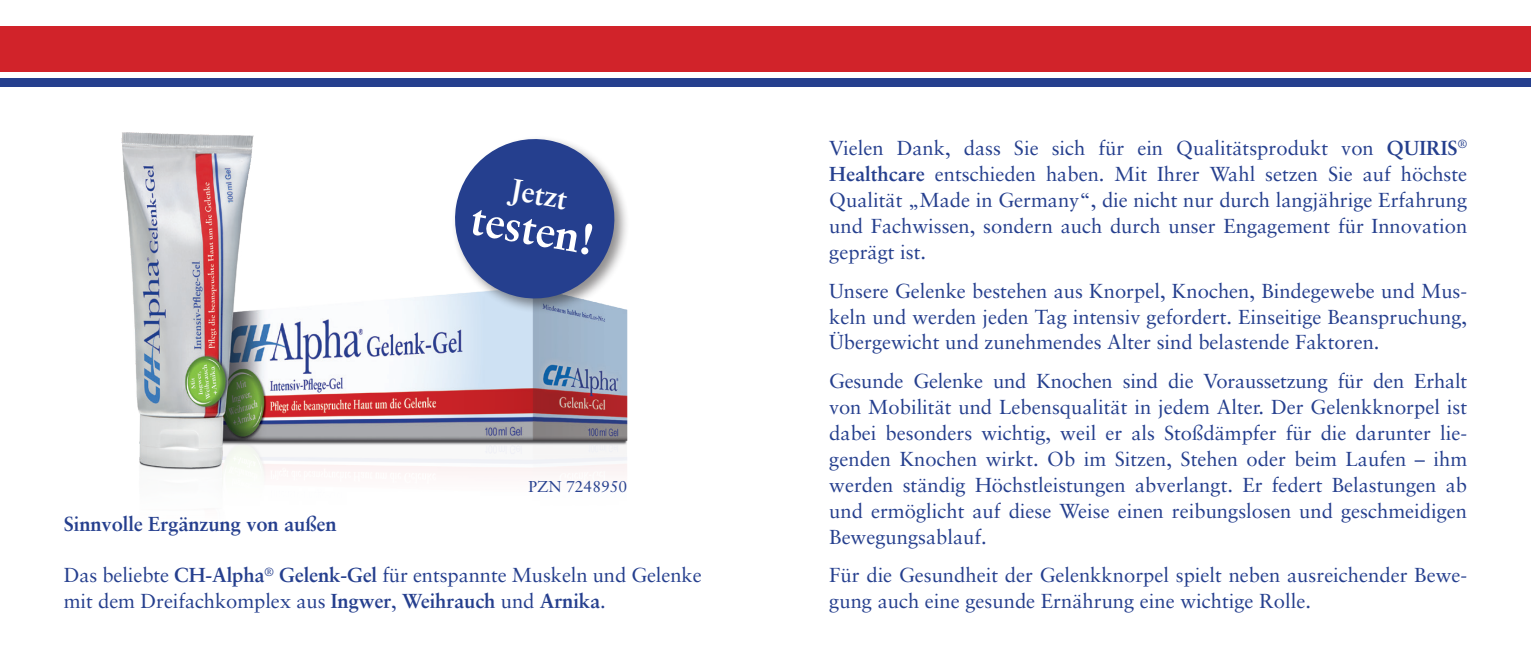
<style>
.page{position:relative;width:1531px;height:670px;background:#fff}
.page>*{position:absolute;margin:0;border:0;box-sizing:border-box;transform-origin:0 0}
.t1{font:700 45px "Sabon LT Pro";color:#fff}
.t2{font:700 30.15px "Sabon LT Pro";color:#fff}
.t3{font:20.25px/25.9px "Sabon LT Pro";color:#253f8e;text-align:justify}
.t4{font:700 20.25px "Sabon LT Pro";letter-spacing:-.005em;color:#253f8e}
.t5{font:15.75px "Sabon LT Pro";color:#253f8e}
.s1{font-weight:700}
</style>
<div class="page">
<img style="left:121px;top:132px;width:507px;height:348px">
<div style="left:0;top:26px;width:1531px;height:46px;background:#d1232a"></div>
<div style="left:0;top:78px;width:1531px;height:9px;background:#253f8e"></div>
<div style="left:451px;top:135px;width:179px;height:179px;background:#231f20;opacity:.5"></div>
<svg style="left:449px;top:133px;width:172px;height:172px"></svg>
<h2 class="t2" style="left:514px;top:170px;width:59px;rotate:10deg">Jetzt</h2>
<h1 class="t1" style="left:476px;top:190px;width:126px;rotate:10deg">testen!</h1>
<p class="t5" style="left:528px;top:476px;width:100px">PZN 7248950</p>
<p class="t4" style="left:64px;top:511px;width:274px">Sinnvolle Ergänzung von außen</p>
<p class="t3" style="left:64px;top:562px;width:639px">Das beliebte <span class="s1">CH-Alpha</span><sup>®</sup> <span class="s1">Gelenk-Gel</span> für entspannte Muskeln und Gelenke mit dem Dreifachkomplex aus <span class="s1">Ingwer</span>, <span class="s1">Weihrauch</span> und <span class="s1">Arnika</span>.</p>
<p class="t3" style="left:829px;top:135px;width:639px">Vielen Dank, dass Sie sich für ein Qualitätsprodukt von <span class="s1">QUIRIS</span><sup>® </sup><span class="s1">Healthcare</span> entschieden haben. Mit Ihrer Wahl setzen Sie auf höchste Qualität „Made in Germany“, die nicht nur durch langjährige Erfahrung und Fachwissen, sondern auch durch unser Engagement für Innovation geprägt ist.</p>
<p class="t3" style="left:829px;top:277px;width:639px">Unsere Gelenke bestehen aus Knorpel, Knochen, Bindegewebe und Mus&shy;keln und werden jeden Tag intensiv gefordert. Einseitige Beanspruchung, Übergewicht und zunehmendes Alter sind belastende Faktoren.</p>
<p class="t3" style="left:829px;top:368px;width:639px">Gesunde Gelenke und Knochen sind die Voraussetzung für den Erhalt von Mobilität und Lebensqualität in jedem Alter. Der Gelenkknorpel ist dabei besonders wichtig, weil er als Stoßdämpfer für die darunter lie&shy;genden Knochen wirkt. Ob im Sitzen, Stehen oder beim Laufen – ihm werden ständig Höchstleistungen abverlangt. Er federt Belastungen ab und ermöglicht auf diese Weise einen reibungslosen und geschmeidigen Bewegungsablauf.</p>
<p class="t3" style="left:829px;top:562px;width:639px">Für die Gesundheit der Gelenkknorpel spielt neben ausreichender Bewe&shy;gung auch eine gesunde Ernährung eine wichtige Rolle.</p>
</div>
